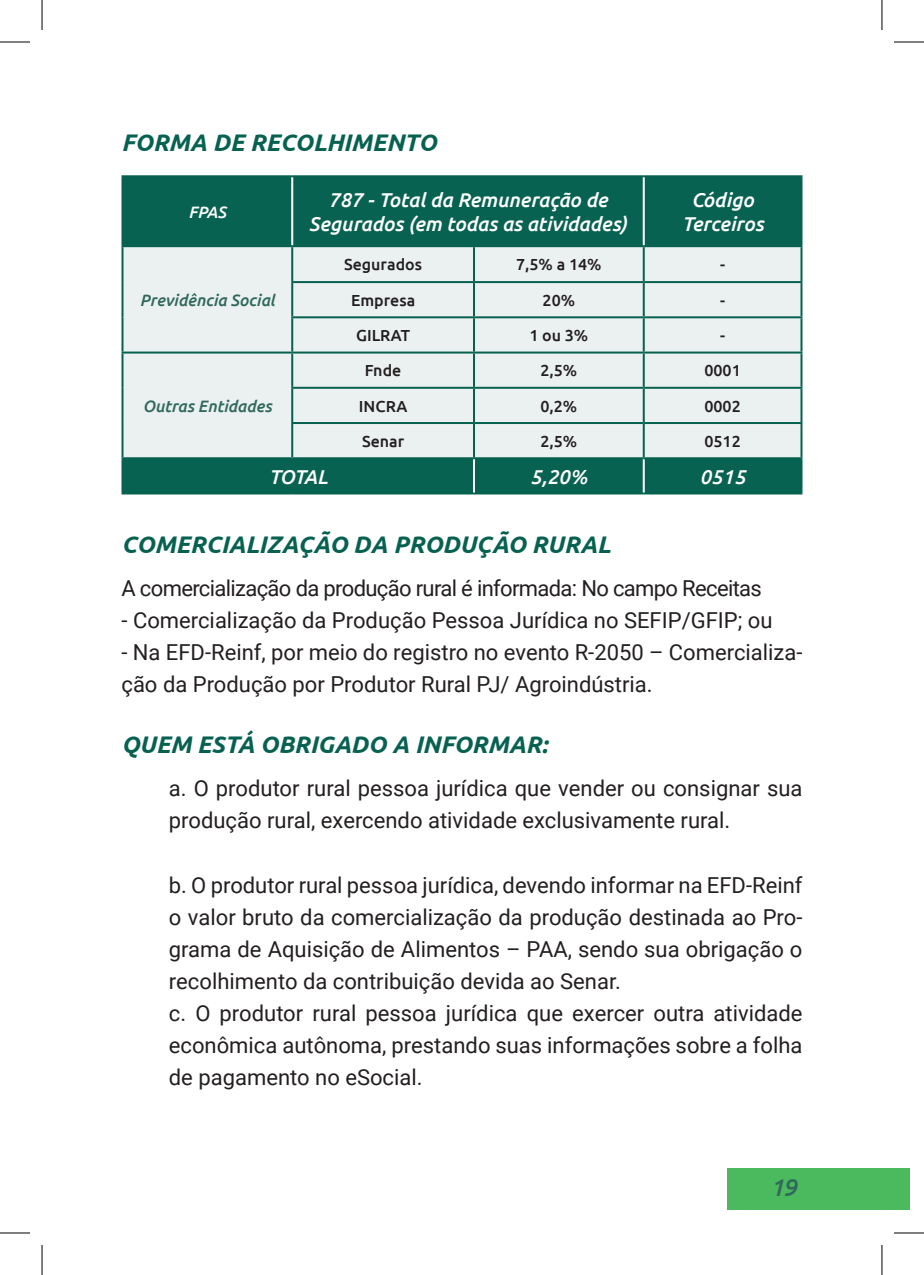
<style>
.page{position:relative;width:924px;height:1275px;background:#fff}
.page>*{position:absolute;margin:0;border:0;box-sizing:border-box;transform-origin:0 0}
.t1{font:italic 700 24px "Ubuntu";color:#076150}
.t2{font:italic 500 24px "Ubuntu";color:#30695b}
.t3{font:22px/32px "Roboto";color:#231f20}
.t4{font:22px "Roboto";letter-spacing:-.03em;color:#231f20}
.t5{font:italic 500 20px/24px "Ubuntu";color:#fff;text-align:center}
.t6{font:italic 500 16.4px "Ubuntu";color:#30695b}
.t7{font:italic 500 16.4px "Ubuntu";color:#fff}
.t8{font:500 16px "Ubuntu";color:#231f20}
</style>
<div class="page">
<div style="left:727px;top:1168px;width:182px;height:42px;background:#4bb95d"></div>
<div style="left:123px;top:177px;width:677px;height:315px;background:#076251"></div>
<div style="left:123px;top:247px;width:677px;height:210px;background:#ebf0f1"></div>
<hr style="left:121px;top:175px;width:171px;height:2px;background:#076150">
<hr style="left:121px;top:177px;width:2px;height:68px;background:#076150">
<hr style="left:292px;top:175px;width:182px;height:2px;background:#076150">
<hr style="left:474px;top:175px;width:169px;height:2px;background:#076150">
<hr style="left:643px;top:175px;width:159px;height:2px;background:#076150">
<hr style="left:800px;top:177px;width:2px;height:68px;background:#076150">
<hr style="left:121px;top:245px;width:171px;height:2px;background:#076150">
<hr style="left:121px;top:247px;width:2px;height:35px;background:#076150">
<hr style="left:121px;top:282px;width:2px;height:35px;background:#076150">
<hr style="left:121px;top:317px;width:2px;height:34px;background:#076150">
<hr style="left:292px;top:245px;width:182px;height:2px;background:#076150">
<hr style="left:291px;top:247px;width:2px;height:34px;background:#076150">
<hr style="left:474px;top:245px;width:169px;height:2px;background:#076150">
<hr style="left:473px;top:247px;width:2px;height:34px;background:#076150">
<hr style="left:643px;top:245px;width:159px;height:2px;background:#076150">
<hr style="left:642px;top:247px;width:2px;height:34px;background:#076150">
<hr style="left:800px;top:247px;width:2px;height:34px;background:#076150">
<hr style="left:291px;top:281px;width:183px;height:2px;background:#076150">
<hr style="left:291px;top:283px;width:2px;height:33px;background:#076150">
<hr style="left:474px;top:281px;width:169px;height:2px;background:#076150">
<hr style="left:473px;top:283px;width:2px;height:33px;background:#076150">
<hr style="left:643px;top:281px;width:159px;height:2px;background:#076150">
<hr style="left:642px;top:283px;width:2px;height:33px;background:#076150">
<hr style="left:800px;top:283px;width:2px;height:33px;background:#076150">
<hr style="left:291px;top:316px;width:183px;height:2px;background:#076150">
<hr style="left:291px;top:318px;width:2px;height:33px;background:#076150">
<hr style="left:474px;top:316px;width:169px;height:2px;background:#076150">
<hr style="left:473px;top:318px;width:2px;height:33px;background:#076150">
<hr style="left:643px;top:316px;width:159px;height:2px;background:#076150">
<hr style="left:642px;top:318px;width:2px;height:33px;background:#076150">
<hr style="left:800px;top:318px;width:2px;height:33px;background:#076150">
<hr style="left:121px;top:351px;width:171px;height:2px;background:#076150">
<hr style="left:121px;top:353px;width:2px;height:35px;background:#076150">
<hr style="left:121px;top:388px;width:2px;height:35px;background:#076150">
<hr style="left:121px;top:423px;width:2px;height:34px;background:#076150">
<hr style="left:292px;top:351px;width:182px;height:2px;background:#076150">
<hr style="left:291px;top:353px;width:2px;height:34px;background:#076150">
<hr style="left:474px;top:351px;width:169px;height:2px;background:#076150">
<hr style="left:473px;top:353px;width:2px;height:34px;background:#076150">
<hr style="left:643px;top:351px;width:159px;height:2px;background:#076150">
<hr style="left:642px;top:353px;width:2px;height:34px;background:#076150">
<hr style="left:800px;top:353px;width:2px;height:34px;background:#076150">
<hr style="left:291px;top:387px;width:183px;height:2px;background:#076150">
<hr style="left:291px;top:389px;width:2px;height:33px;background:#076150">
<hr style="left:474px;top:387px;width:169px;height:2px;background:#076150">
<hr style="left:473px;top:389px;width:2px;height:33px;background:#076150">
<hr style="left:643px;top:387px;width:159px;height:2px;background:#076150">
<hr style="left:642px;top:389px;width:2px;height:33px;background:#076150">
<hr style="left:800px;top:389px;width:2px;height:33px;background:#076150">
<hr style="left:291px;top:422px;width:183px;height:2px;background:#076150">
<hr style="left:291px;top:424px;width:2px;height:33px;background:#076150">
<hr style="left:474px;top:422px;width:169px;height:2px;background:#076150">
<hr style="left:473px;top:424px;width:2px;height:33px;background:#076150">
<hr style="left:643px;top:422px;width:159px;height:2px;background:#076150">
<hr style="left:642px;top:424px;width:2px;height:33px;background:#076150">
<hr style="left:800px;top:424px;width:2px;height:33px;background:#076150">
<hr style="left:121px;top:457px;width:171px;height:2px;background:#076150">
<hr style="left:121px;top:459px;width:2px;height:33px;background:#076150">
<hr style="left:292px;top:457px;width:182px;height:2px;background:#076150">
<hr style="left:474px;top:457px;width:169px;height:2px;background:#076150">
<hr style="left:643px;top:457px;width:159px;height:2px;background:#076150">
<hr style="left:800px;top:459px;width:2px;height:33px;background:#076150">
<hr style="left:121px;top:492px;width:171px;height:2px;background:#076150">
<hr style="left:292px;top:492px;width:182px;height:2px;background:#076150">
<hr style="left:474px;top:492px;width:169px;height:2px;background:#076150">
<hr style="left:643px;top:492px;width:159px;height:2px;background:#076150">
<hr style="left:291px;top:177px;width:2px;height:68px;background:#fff">
<hr style="left:642px;top:177px;width:2px;height:68px;background:#fff">
<hr style="left:473px;top:459px;width:2px;height:33px;background:#fff">
<hr style="left:642px;top:459px;width:2px;height:33px;background:#fff">
<hr style="left:0;top:42px;width:30px;height:1px;background:#000">
<hr style="left:893px;top:42px;width:30px;height:1px;background:#000">
<hr style="left:0;top:1232px;width:30px;height:1px;background:#000">
<hr style="left:893px;top:1232px;width:30px;height:1px;background:#000">
<hr style="left:42px;top:0;width:1px;height:30px;background:#000">
<hr style="left:42px;top:1245px;width:1px;height:30px;background:#000">
<hr style="left:881px;top:0;width:1px;height:30px;background:#000">
<hr style="left:881px;top:1245px;width:1px;height:30px;background:#000">
<p class="t1" style="left:121px;top:128px;width:316px">FORMA DE RECOLHIMENTO</p>
<p class="t7" style="left:188px;top:202px;width:39px">FPAS</p>
<p class="t6" style="left:140px;top:290px;width:136px">Previdência Social</p>
<p class="t6" style="left:143px;top:396px;width:130px">Outras Entidades</p>
<p class="t5" style="left:309px;top:187px;width:320px">787 - Total da Remuneração de<br>Segurados (em todas as atividades)</p>
<p class="t5" style="left:681px;top:187px;width:83px">Código<br>Terceiros</p>
<p class="t8" style="left:344px;top:254px;width:79px">Segurados</p>
<p class="t8" style="left:516px;top:254px;width:87px">7,5% a 14%</p>
<p class="t8" style="left:719px;top:254px;width:7px">-</p>
<p class="t8" style="left:351px;top:290px;width:66px">Empresa</p>
<p class="t8" style="left:542px;top:290px;width:34px">20%</p>
<p class="t8" style="left:719px;top:290px;width:7px">-</p>
<p class="t8" style="left:356px;top:325px;width:56px">GILRAT</p>
<p class="t8" style="left:529px;top:325px;width:60px">1 ou 3%</p>
<p class="t8" style="left:719px;top:325px;width:7px">-</p>
<p class="t8" style="left:365px;top:360px;width:38px">Fnde</p>
<p class="t8" style="left:540px;top:360px;width:38px">2,5%</p>
<p class="t8" style="left:704px;top:360px;width:38px">0001</p>
<p class="t8" style="left:359px;top:396px;width:50px">INCRA</p>
<p class="t8" style="left:540px;top:396px;width:38px">0,2%</p>
<p class="t8" style="left:704px;top:396px;width:38px">0002</p>
<p class="t8" style="left:362px;top:431px;width:44px">Senar</p>
<p class="t8" style="left:540px;top:431px;width:38px">2,5%</p>
<p class="t8" style="left:704px;top:431px;width:38px">0512</p>
<p class="t5" style="left:268px;top:464px;width:61px">TOTAL</p>
<p class="t5" style="left:530px;top:464px;width:59px">5,20%</p>
<p class="t5" style="left:699px;top:464px;width:47px">0515</p>
<p class="t1" style="left:121px;top:530px;width:490px">COMERCIALIZAÇÃO DA PRODUÇÃO RURAL</p>
<p class="t4" style="left:121px;top:573px;width:641px">A comercialização da produção rural é informada: No campo Receitas</p>
<p class="t3" style="left:121px;top:603px;width:652px">- Comercialização da Produção Pessoa Jurídica no SEFIP/GFIP; ou</p>
<p class="t3" style="left:121px;top:635px;width:682px">- Na EFD-Reinf, por meio do registro no evento R-2050 – Comercializa&shy;ção da Produção por Produtor Rural PJ/ Agroindústria.</p>
<p class="t1" style="left:121px;top:730px;width:427px">QUEM ESTÁ OBRIGADO A INFORMAR:</p>
<p class="t3" style="left:169px;top:772px;width:634px">a. O produtor rural pessoa jurídica que vender ou consignar sua produção rural, exercendo atividade exclusivamente rural.</p>
<p class="t3" style="left:169px;top:868px;width:635px">b. O produtor rural pessoa jurídica, devendo informar na EFD-Reinf o valor bruto da comercialização da produção destinada ao Pro&shy;grama de Aquisição de Alimentos – PAA, sendo sua obrigação o recolhimento da contribuição devida ao Senar.<br>c. O produtor rural pessoa jurídica que exercer outra atividade econômica autônoma, prestando suas informações sobre a folha de pagamento no eSocial.</p>
<p class="t2" style="left:770px;top:1172px;width:28px">19</p>
</div>
